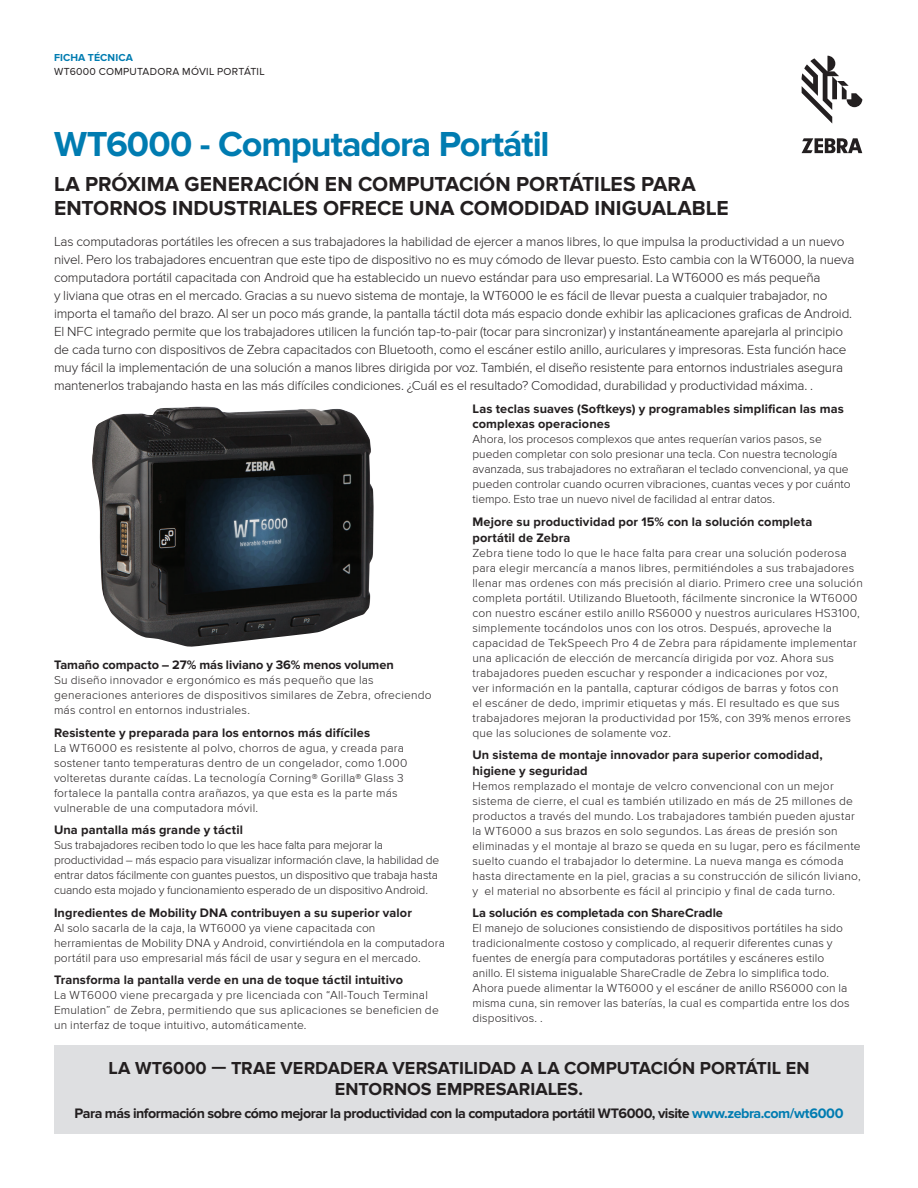
<style>
.page{position:relative;width:918px;height:1188px;background:#fff}
.page>*{position:absolute;margin:0;border:0;box-sizing:border-box;transform-origin:0 0}
.Cover_Headline{font:700 36px "Proxima Nova";letter-spacing:-.03em;color:#007cb1}
.Cover_Subhead{font:700 21px/24px "Proxima Nova";color:#231f20}
.CTA-Market_Statement{font:700 18px/21px "Proxima Nova";color:#231f20;text-align:center}
.CTA-Call_To_Action{font:700 14.25px "Proxima Nova";letter-spacing:-.035em;color:#231f20}
.Intro_Body{font:300 13.5px/18px "Proxima Nova";letter-spacing:-.015em;color:#231f20}
.Body_Subhead_Black_n{font:700 12.75px/15.8px "Proxima Nova";letter-spacing:.01em;color:#231f20}
.Body_Subhead_Black{font:700 12.75px/15.8px "Proxima Nova";letter-spacing:.01em;color:#231f20}
.Body{font:300 12px/15px "Proxima Nova";letter-spacing:.015em;color:#231f20}
.Body-2{font:300 12px/15px "Proxima Nova";letter-spacing:-.005em;color:#231f20}
.Body-3{font:300 12px/15px "Proxima Nova";letter-spacing:-.015em;color:#231f20}
.t1{font:10.5px "Proxima Nova";letter-spacing:.03em;color:#231f20}
.t2{font:700 10.5px "Proxima Nova";letter-spacing:.01em;color:#007cb1}
.s1{color:#007cb1}
</style>
<div class="page">
<img style="left:92px;top:407px;width:282px;height:240px">
<div style="left:54px;top:1046px;width:810px;height:88px;background:#dedfe1"></div>
<svg style="left:802px;top:56px;width:60px;height:68px"></svg>
<svg style="left:802px;top:138px;width:60px;height:15px"></svg>
<p class="t2" style="left:54px;top:51px;width:80px">FICHA TÉCNICA</p>
<p class="t1" style="left:54px;top:66px;width:212px">WT6000 COMPUTADORA MÓVIL PORTÁTIL</p>
<p class="Cover_Headline" style="left:54px;top:123px;width:497px">WT6000 - Computadora Portátil</p>
<p class="Cover_Subhead" style="left:54px;top:172px;width:676px">LA PRÓXIMA GENERACIÓN EN COMPUTACIÓN PORTÁTILES PARA<br>ENTORNOS INDUSTRIALES OFRECE UNA COMODIDAD INIGUALABLE</p>
<p class="Intro_Body" style="left:54px;top:233px;width:802px">Las computadoras portátiles les ofrecen a sus trabajadores la habilidad de ejercer a manos libres, lo que impulsa la productividad a un nuevo nivel. Pero los trabajadores encuentran que este tipo de dispositivo no es muy cómodo de llevar puesto. Esto cambia con la WT6000, la nueva computadora portátil capacitada con Android que ha establecido un nuevo estándar para uso empresarial. La WT6000 es más pequeña<br>y liviana que otras en el mercado. Gracias a su nuevo sistema de montaje, la WT6000 le es fácil de llevar puesta a cualquier trabajador, no importa el tamaño del brazo. Al ser un poco más grande, la pantalla táctil dota más espacio donde exhibir las aplicaciones graficas de Android.<br>El NFC integrado permite que los trabajadores utilicen la función tap-to-pair (tocar para sincronizar) y instantáneamente aparejarla al principio de cada turno con dispositivos de Zebra capacitados con Bluetooth, como el escáner estilo anillo, auriculares y impresoras. Esta función hace muy fácil la implementación de una solución a manos libres dirigida por voz. También, el diseño resistente para entornos industriales asegura mantenerlos trabajando hasta en las más difíciles condiciones. ¿Cuál es el resultado? Comodidad, durabilidad y productividad máxima. .</p>
<p class="Body_Subhead_Black_n" style="left:472px;top:401px;width:373px">Las teclas suaves (Softkeys) y programables simplifican las mas complexas operaciones</p>
<p class="Body-2" style="left:472px;top:432px;width:380px">Ahora, los procesos complexos que antes requerían varios pasos, se pueden completar con solo presionar una tecla. Con nuestra tecnología avanzada, sus trabajadores no extrañaran el teclado convencional, ya que pueden controlar cuando ocurren vibraciones, cuantas veces y por cuánto tiempo. Esto trae un nuevo nivel de facilidad al entrar datos.</p>
<p class="Body_Subhead_Black_n" style="left:472px;top:514px;width:341px">Mejore su productividad por 15% con la solución completa portátil de Zebra</p>
<p class="Body" style="left:472px;top:546px;width:392px">Zebra tiene todo lo que le hace falta para crear una solución poderosa para elegir mercancía a manos libres, permitiéndoles a sus trabajadores llenar mas ordenes con más precisión al diario. Primero cree una solución completa portátil. Utilizando Bluetooth, fácilmente sincronice la WT6000 con nuestro escáner estilo anillo RS6000 y nuestros auriculares HS3100, simplemente tocándolos unos con los otros. Después, aproveche la capacidad de TekSpeech Pro 4 de Zebra para rápidamente implementar una aplicación de elección de mercancía dirigida por voz. Ahora sus trabajadores pueden escuchar y responder a indicaciones por voz,<br>ver información en la pantalla, capturar códigos de barras y fotos con<br>el escáner de dedo, imprimir etiquetas y más. El resultado es que sus trabajadores mejoran la productividad por 15%, con 39% menos errores que las soluciones de solamente voz.</p>
<p class="Body_Subhead_Black" style="left:472px;top:747px;width:352px">Un sistema de montaje innovador para superior comodidad, higiene y seguridad</p>
<p class="Body" style="left:472px;top:779px;width:390px">Hemos remplazado el montaje de velcro convencional con un mejor sistema de cierre, el cual es también utilizado en más de 25 millones de productos a través del mundo. Los trabajadores también pueden ajustar la WT6000 a sus brazos en solo segundos. Las áreas de presión son eliminadas y el montaje al brazo se queda en su lugar, pero es fácilmente suelto cuando el trabajador lo determine. La nueva manga es cómoda hasta directamente en la piel, gracias a su construcción de silicón liviano, y el material no absorbente es fácil al principio y final de cada turno.</p>
<p class="Body_Subhead_Black_n" style="left:472px;top:906px;width:252px">La solución es completada con ShareCradle</p>
<p class="Body" style="left:472px;top:921px;width:379px">El manejo de soluciones consistiendo de dispositivos portátiles ha sido tradicionalmente costoso y complicado, al requerir diferentes cunas y fuentes de energía para computadoras portátiles y escáneres estilo anillo. El sistema inigualable ShareCradle de Zebra lo simplifica todo.<br>Ahora puede alimentar la WT6000 y el escáner de anillo RS6000 con la misma cuna, sin remover las baterías, la cual es compartida entre los dos dispositivos. .</p>
<p class="CTA-Market_Statement" style="left:108px;top:1058px;width:703px">LA WT6000 — TRAE VERDADERA VERSATILIDAD A LA COMPUTACIÓN PORTÁTIL EN<br>ENTORNOS EMPRESARIALES.</p>
<p class="CTA-Call_To_Action" style="left:74px;top:1105px;width:771px">Para más información sobre cómo mejorar la productividad con la computadora portátil WT6000, visite <span class="s1">www.zebra.com/wt6000</span></p>
<p class="Body_Subhead_Black_n" style="left:54px;top:657px;width:341px">Tamaño compacto – 27% más liviano y 36% menos volumen</p>
<p class="Body" style="left:54px;top:673px;width:379px">Su diseño innovador e ergonómico es más pequeño que las generaciones anteriores de dispositivos similares de Zebra, ofreciendo más control en entornos industriales.</p>
<p class="Body_Subhead_Black_n" style="left:54px;top:725px;width:318px">Resistente y preparada para los entornos más difíciles</p>
<p class="Body" style="left:54px;top:741px;width:355px">La WT6000 es resistente al polvo, chorros de agua, y creada para sostener tanto temperaturas dentro de un congelador, como 1.000 volteretas durante caídas. La tecnología Corning® Gorilla® Glass 3 fortalece la pantalla contra arañazos, ya que esta es la parte más vulnerable de una computadora móvil.</p>
<p class="Body_Subhead_Black_n" style="left:54px;top:822px;width:190px">Una pantalla más grande y táctil</p>
<p class="Body-3" style="left:54px;top:838px;width:387px">Sus trabajadores reciben todo lo que les hace falta para mejorar la productividad – más espacio para visualizar información clave, la habilidad de entrar datos fácilmente con guantes puestos, un dispositivo que trabaja hasta cuando esta mojado y funcionamiento esperado de un dispositivo Android.</p>
<p class="Body_Subhead_Black_n" style="left:54px;top:905px;width:360px">Ingredientes de Mobility DNA contribuyen a su superior valor</p>
<p class="Body" style="left:54px;top:921px;width:392px">Al solo sacarla de la caja, la WT6000 ya viene capacitada con herramientas de Mobility DNA y Android, convirtiéndola en la computadora portátil para uso empresarial más fácil de usar y segura en el mercado.</p>
<p class="Body_Subhead_Black_n" style="left:54px;top:972px;width:351px">Transforma la pantalla verde en una de toque táctil intuitivo</p>
<p class="Body" style="left:54px;top:988px;width:386px">La WT6000 viene precargada y pre licenciada con “All-Touch Terminal<br>Emulation” de Zebra, permitiendo que sus aplicaciones se beneficien de un interfaz de toque intuitivo, automáticamente.</p>
</div>
